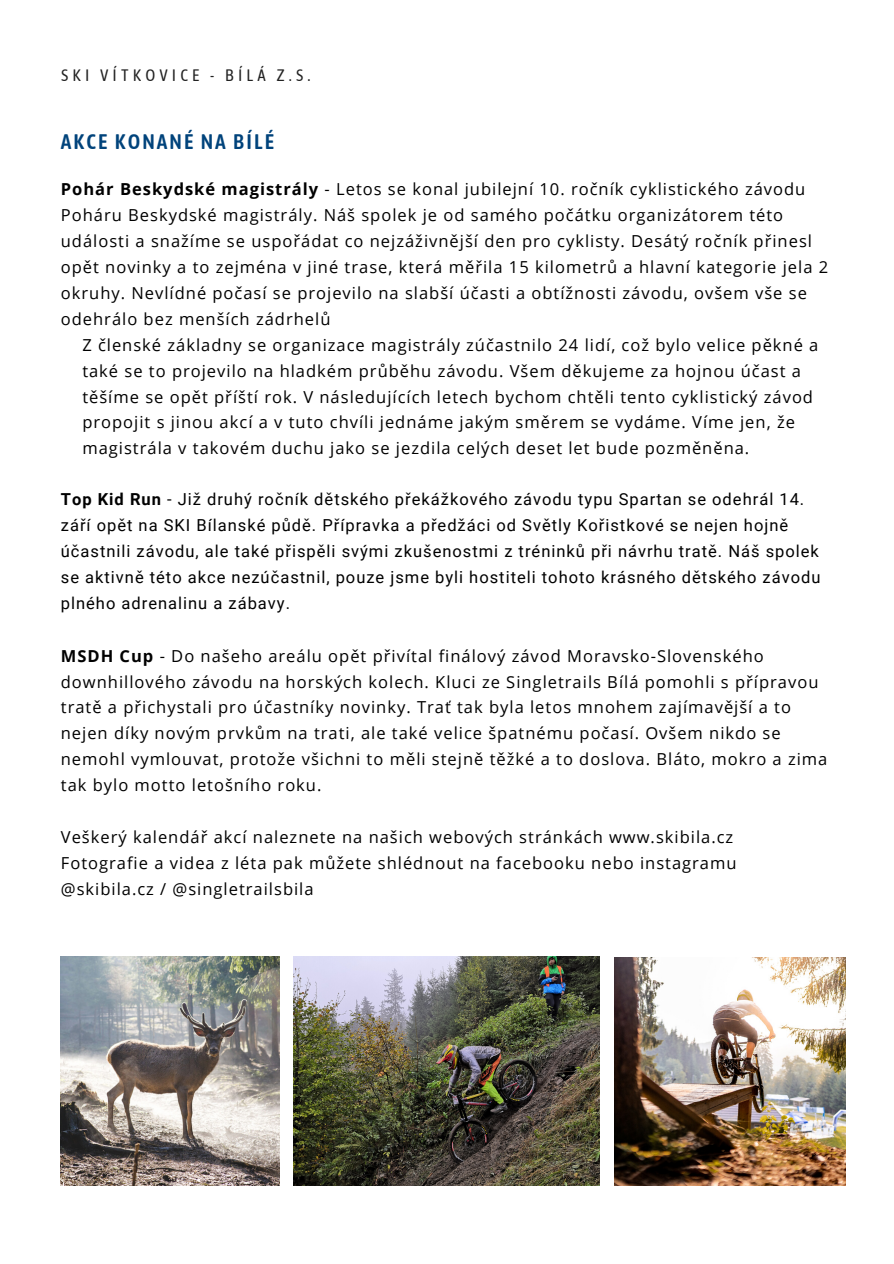
<style>
.page{position:relative;width:894px;height:1264px;background:#fff}
.page>*{position:absolute;margin:0;border:0;box-sizing:border-box;transform-origin:0 0}
.t1{font:600 21px "Asap Condensed";letter-spacing:.1em;color:#00437b}
.t2{font:16.5px/26px "Open Sans";letter-spacing:.06em;color:#000}
.t3{font:16.5px/26px "Open Sans";letter-spacing:.06em;color:#000}
.t4{font:16.5px/26px "Roboto";letter-spacing:.06em;color:#000}
.t5{font:16.5px "Asap Condensed";letter-spacing:.25em;color:#222}
.s1{font-weight:700}
</style>
<div class="page">
<img style="left:61px;top:956px;width:218px;height:229px">
<img style="left:293px;top:956px;width:306px;height:229px">
<img style="left:614px;top:957px;width:231px;height:228px">
<p class="t5" style="left:61px;top:66px;width:251px">SKI VÍTKOVICE - BÍLÁ Z.S.</p>
<p class="t1" style="left:61px;top:129px;width:215px">AKCE KONANÉ NA BÍLÉ</p>
<p class="t2" style="left:61px;top:176px;width:768px"><span class="s1">Pohár Beskydské magistrály</span> - Letos se konal jubilejní 10. ročník cyklistického závodu Poháru Beskydské magistrály. Náš spolek je od samého počátku organizátorem této události a snažíme se uspořádat co nejzáživnější den pro cyklisty. Desátý ročník přinesl opět novinky a to zejména v jiné trase, která měřila 15 kilometrů a hlavní kategorie jela 2 okruhy. Nevlídné počasí se projevilo na slabší účasti a obtížnosti závodu, ovšem vše se odehrálo bez menších zádrhelů</p>
<p class="t3" style="left:82px;top:331px;width:737px">Z členské základny se organizace magistrály zúčastnilo 24 lidí, což bylo velice pěkné a také se to projevilo na hladkém průběhu závodu. Všem děkujeme za hojnou účast a těšíme se opět příští rok. V následujících letech bychom chtěli tento cyklistický závod propojit s jinou akcí a v tuto chvíli jednáme jakým směrem se vydáme. Víme jen, že magistrála v takovém duchu jako se jezdila celých deset let bude pozměněna.</p>
<p class="t4" style="left:61px;top:486px;width:761px"><span class="s1">Top Kid Run</span> - Již druhý ročník dětského překážkového závodu typu Spartan se odehrál 14. září opět na SKI Bílanské půdě. Přípravka a předžáci od Světly Kořistkové se nejen hojně účastnili závodu, ale také přispěli svými zkušenostmi z tréninků při návrhu tratě. Náš spolek se aktivně této akce nezúčastnil, pouze jsme byli hostiteli tohoto krásného dětského závodu plného adrenalinu a zábavy.</p>
<p class="t2" style="left:61px;top:642px;width:767px"><span class="s1">MSDH Cup</span> - Do našeho areálu opět přivítal finálový závod Moravsko-Slovenského downhillového závodu na horských kolech. Kluci ze Singletrails Bílá pomohli s přípravou tratě a přichystali pro účastníky novinky. Trať tak byla letos mnohem zajímavější a to nejen díky novým prvkům na trati, ale také velice špatnému počasí. Ovšem nikdo se nemohl vymlouvat, protože všichni to měli stejně těžké a to doslova. Bláto, mokro a zima tak bylo motto letošního roku.</p>
<p class="t2" style="left:61px;top:823px;width:677px">Veškerý kalendář akcí naleznete na našich webových stránkách www.skibila.cz<br>Fotografie a videa z léta pak můžete shlédnout na facebooku nebo instagramu @skibila.cz / @singletrailsbila</p>
</div>
